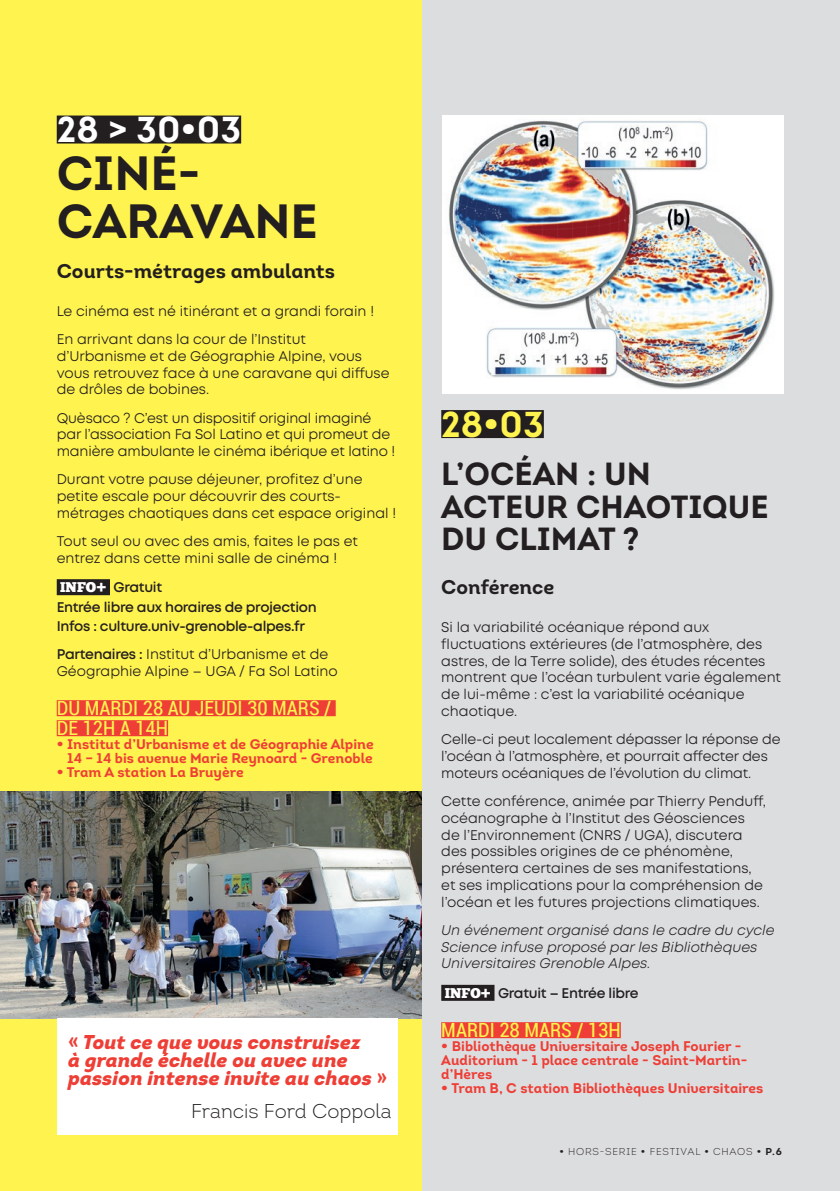
<style>
.page{position:relative;width:840px;height:1191px;background:#fff}
.page>*{position:absolute;margin:0;border:0;box-sizing:border-box;transform-origin:0 0}
.t1{font:700 48px/48px "Intro";color:#231f20}
.t2{font:700 36px "Intro";color:#fff}
.t3{font:700 36px "Intro";color:#fff34f}
.t4{font:700 32px/32px "Intro";color:#231f20}
.t5{font:italic 900 20px/18px "Intro";color:#ee3e35}
.t6{font:condensed 20px/20px "Roboto";color:#fff34f}
.t7{font:20px "Intro Bold Alt";color:#231f20}
.t8{font:300 20px "Intro";color:#231f20}
.t9{font:14px/16.8px "Mont";color:#231f20}
.t10{font:14px/14px "Intro Bold Alt";color:#ee3e35;text-align:right}
.t11{font:600 14px/19.4px "Mont";letter-spacing:-.02em;color:#231f20}
.t12{font:italic 14px/16.8px "Mont";color:#231f20}
.t13{font:300 10px "Intro";letter-spacing:.08em;color:#231f20}
.s1{font-family:"Chunk Five Ex";font-weight:400;color:#fff}
.s2{font-weight:600}
.s3{font-family:"Intro Black Alt"}
.s4{font-family:"Intro Black Alt";font-weight:400;font-style:normal}
.s5{font-family:"Intro Bold Alt";font-weight:400}
</style>
<div class="page">
<div style="left:421px;top:0;width:418px;height:1191px;background:#dcdddf"></div>
<div style="left:0;top:0;width:421px;height:1191px;background:#fff34f"></div>
<img style="left:0;top:791px;width:421px;height:227px">
<div style="left:57px;top:115px;width:184px;height:28px;background:#231f20"></div>
<div style="left:57px;top:579px;width:53px;height:16px;background:#231f20"></div>
<div style="left:57px;top:700px;width:278px;height:16px;background:#ee3e35"></div>
<div style="left:57px;top:720px;width:111px;height:16px;background:#ee3e35"></div>
<div style="left:57px;top:1018px;width:340px;height:116px;background:#fff"></div>
<div style="left:441px;top:410px;width:102px;height:28px;background:#231f20"></div>
<div style="left:441px;top:984px;width:53px;height:16px;background:#231f20"></div>
<div style="left:441px;top:1022px;width:179px;height:16px;background:#ee3e35"></div>
<img style="left:442px;top:115px;width:340px;height:279px">
<h2 class="t2" style="left:57px;top:106px;width:186px">28 &gt; 30•03</h2>
<h1 class="t1" style="left:57px;top:149px;width:263px">CINÉ-<br>CARAVANE</h1>
<h3 class="t7" style="left:57px;top:258px;width:280px">Courts-métrages ambulants</h3>
<p class="t9" style="left:57px;top:297px;width:318px;line-height:28.2px">Le cinéma est né itinérant et a grandi forain !<br>En arrivant dans la cour de l’Institut</p>
<p class="t9" style="left:57px;top:347px;width:334px">d’Urbanisme et de Géographie Alpine, vous vous retrouvez face à une caravane qui diffuse de drôles de bobines.</p>
<p class="t9" style="left:57px;top:409px;width:340px">Quèsaco ? C’est un dispositif original imaginé par l’association Fa Sol Latino et qui promeut de manière ambulante le cinéma ibérique et latino !</p>
<p class="t9" style="left:57px;top:471px;width:341px">Durant votre pause déjeuner, profitez d’une petite escale pour découvrir des courts&shy;métrages chaotiques dans cet espace original !</p>
<p class="t9" style="left:57px;top:533px;width:302px">Tout seul ou avec des amis, faites le pas et entrez dans cette mini salle de cinéma !</p>
<p class="t11" style="left:57px;top:577px;width:261px"><span class="s1">INFO+</span> Gratuit<br>Entrée libre aux horaires de projection<br>Infos : culture.univ-grenoble-alpes.fr</p>
<p class="t9" style="left:57px;top:646px;width:282px"><span class="s2">Partenaires :</span> Institut d’Urbanisme et de<br>Géographie Alpine – UGA / Fa Sol Latino</p>
<h3 class="t6" style="left:57px;top:698px;width:276px">DU MARDI 28 AU JEUDI 30 MARS /<br>DE 12H À 14H</h3>
<p class="t10" style="left:57px;top:737px;width:318px"><span class="s3">•</span> Institut d’Urbanisme et de Géographie Alpine<br>14 – 14 bis avenue Marie Reynoard - Grenoble</p>
<p class="t10" style="left:57px;top:765px;width:188px"><span class="s3">•</span> Tram A station La Bruyère</p>
<h3 class="t5" style="left:68px;top:1033px;width:320px"><span class="s4">«</span> Tout ce que vous construisez<br>à grande échelle ou avec une passion intense invite au chaos <span class="s4">»</span></h3>
<h3 class="t8" style="left:191px;top:1098px;width:202px">Francis Ford Coppola</h3>
<h2 class="t3" style="left:441px;top:401px;width:104px">28•03</h2>
<h3 class="t4" style="left:441px;top:458px;width:329px">L’OCÉAN : UN<br>ACTEUR CHAOTIQUE<br>DU CLIMAT ?</h3>
<h3 class="t7" style="left:441px;top:574px;width:115px">Conférence</h3>
<p class="t9" style="left:441px;top:619px;width:341px">Si la variabilité océanique répond aux fluctuations extérieures (de l’atmosphère, des astres, de la Terre solide), des études récentes montrent que l’océan turbulent varie également de lui-même : c’est la variabilité océanique chaotique.</p>
<p class="t9" style="left:441px;top:731px;width:341px">Celle-ci peut localement dépasser la réponse de l’océan à l’atmosphère, et pourrait affecter des moteurs océaniques de l’évolution du climat.</p>
<p class="t9" style="left:441px;top:792px;width:326px">Cette conférence, animée par Thierry Penduff, océanographe à l’Institut des Géosciences de l’Environnement (CNRS / UGA), discutera des possibles origines de ce phénomène, présentera certaines de ses manifestations, et ses implications pour la compréhension de l’océan et les futures projections climatiques.</p>
<p class="t12" style="left:441px;top:921px;width:334px">Un événement organisé dans le cadre du cycle<br>Science infuse proposé par les Bibliothèques<br>Universitaires Grenoble Alpes.</p>
<p class="t11" style="left:444px;top:983px;width:195px"><span class="s1">INFO+</span> Gratuit – Entrée libre</p>
<h3 class="t6" style="left:441px;top:1020px;width:181px">MARDI 28 MARS / 13H</h3>
<p class="t10" style="left:441px;top:1039px;width:307px;text-align:left"><span class="s3">•</span> Bibliothèque Universitaire Joseph Fourier -<br>Auditorium - 1 place centrale - Saint-Martin&shy;d’Hères</p>
<p class="t10" style="left:441px;top:1081px;width:323px"><span class="s3">•</span> Tram B, C station Bibliothèques Universitaires</p>
<p class="t13" style="left:559px;top:1145px;width:224px"><span class="s5">•</span> HORS-SERIE <span class="s5">•</span> FESTIVAL <span class="s5">•</span> CHAOS <span class="s5">• P.6</span></p>
</div>
